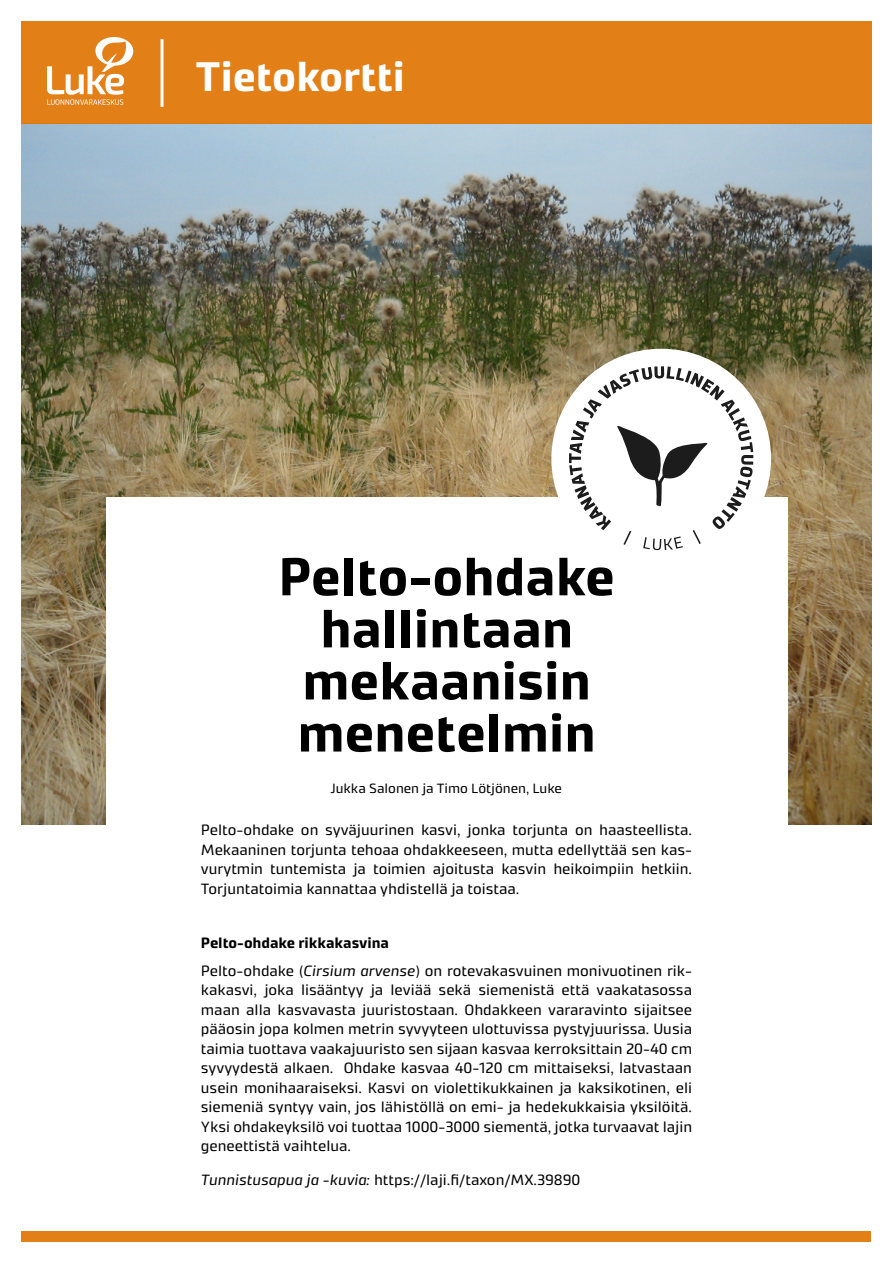
<style>
.page{position:relative;width:893px;height:1263px;background:#fff}
.page>*{position:absolute;margin:0;border:0;box-sizing:border-box;transform-origin:0 0}
.t1{font:700 53.55px/52.1px "Accura";color:#000;text-align:center}
.t2{font:700 41.7px "Accura";color:#fff}
.P_etusivu{font:15px/19.5px "Accura";color:#000;text-align:justify}
.P_etusivu-2{font:700 15px "Accura";color:#000}
.P_etusivu-3{font:13.5px "Accura";color:#000}
.s1{font-style:italic}
</style>
<div class="page">
<img style="left:21px;top:123px;width:851px;height:702px">
<div style="left:21px;top:21px;width:851px;height:102px;background:#e28017"></div>
<hr style="left:161px;top:39px;width:3px;height:68px;background:#fff">
<div style="left:106px;top:497px;width:681px;height:708px;background:#fff"></div>
<div style="left:21px;top:1231px;width:850px;height:11px;background:#e28017"></div>
<svg style="left:47px;top:37px;width:86px;height:68px"></svg>
<div style="left:551px;top:349px;width:220px;height:219px;background:#fff;border-radius:50%"></div>
<svg style="left:569px;top:366px;width:184px;height:184px"></svg>
<p class="t2" style="left:196px;top:51px;width:211px">Tietokortti</p>
<h1 class="t1" style="left:278px;top:551px;width:338px">Pelto-ohdake hallintaan mekaanisin menetelmin</h1>
<p class="P_etusivu-3" style="left:331px;top:780px;width:233px">Jukka Salonen ja Timo Lötjönen, Luke</p>
<p class="P_etusivu" style="left:201px;top:820px;width:493px">Pelto-ohdake on syväjuurinen kasvi, jonka torjunta on haasteellista.<br>Mekaaninen torjunta tehoaa ohdakkeeseen, mutta edellyttää sen kas&shy;vurytmin tuntemista ja toimien ajoitusta kasvin heikoimpiin hetkiin.<br>Torjuntatoimia kannattaa yhdistellä ja toistaa.</p>
<p class="P_etusivu-2" style="left:201px;top:933px;width:190px">Pelto-ohdake rikkakasvina</p>
<p class="P_etusivu" style="left:201px;top:960px;width:493px">Pelto-ohdake (<span class="s1">Cirsium arvense</span>) on rotevakasvuinen monivuotinen rik&shy;kakasvi, joka lisääntyy ja leviää sekä siemenistä että vaakatasossa maan alla kasvavasta juuristostaan. Ohdakkeen vararavinto sijaitsee pääosin jopa kolmen metrin syvyyteen ulottuvissa pystyjuurissa. Uusia taimia tuottava vaakajuuristo sen sijaan kasvaa kerroksittain 20-40 cm syvyydestä alkaen. Ohdake kasvaa 40-120 cm mittaiseksi, latvastaan usein monihaaraiseksi. Kasvi on violettikukkainen ja kaksikotinen, eli siemeniä syntyy vain, jos lähistöllä on emi- ja hedekukkaisia yksilöitä.<br>Yksi ohdakeyksilö voi tuottaa 1000-3000 siementä, jotka turvaavat lajin geneettistä vaihtelua.</p>
<p class="P_etusivu" style="left:201px;top:1170px;width:381px"><span class="s1">Tunnistusapua ja -kuvia:</span> https://laji.fi/taxon/MX.39890</p>
</div>
